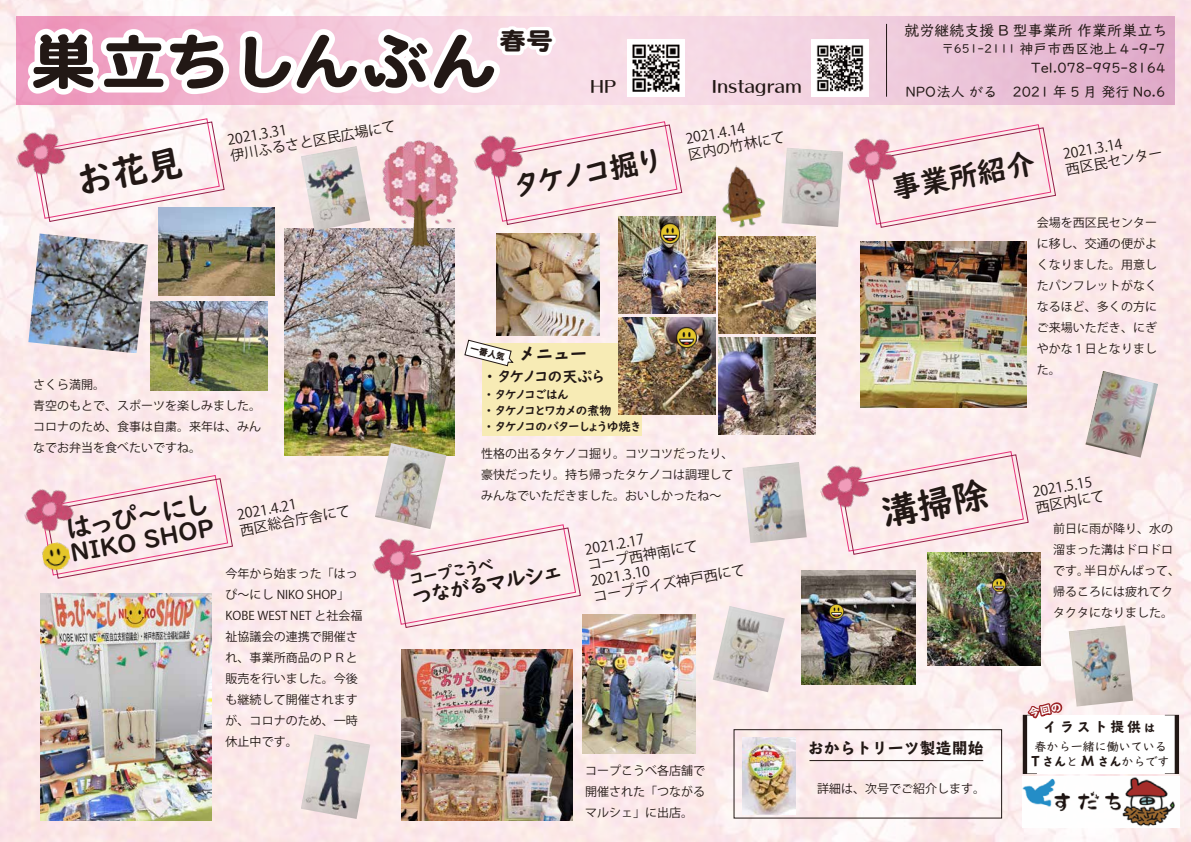
<style>
.page{position:relative;width:1191px;height:842px;background:#fff}
.page>*{position:absolute;margin:0;border:0;box-sizing:border-box;transform-origin:0 0}
.t1{font:58px "Heisei Maru Go Std W8";letter-spacing:.075em;color:#221815;scale:1.1 1}
.t2{font:29px "UD Digi Kyokasho NK B";color:#221815}
.t3{font:27px "UD Digi Kyokasho NK B";color:#221815}
.t4{font:24px "UD Digi Kyokasho NK B";color:#221815}
.t5{font:24px "Heisei Maru Go Std W8";color:#221815;scale:1.1 1}
.t6{font:20px "UD Digi Kyokasho NK B";color:#221815}
.t7{font:17px "Kan 412 Typos Std";color:#221815}
.t8{font:700 expanded 17px "TBC Go Std";color:#221815}
.t9{font:700 expanded 16px "TBC Go Std";color:#221815}
.t10{font:16px "UD Digi Kyokasho NK B";color:#221815}
.t11{font:15px "UD Digi Kyokasho NP R";color:#221815}
.t12{font:15px "UD Digi Kyokasho NK B";color:#221815}
.t13{font:14px/15.9px "Koz Go Pr 6 N";color:#221815}
.t14{font:14px/19.2px "UD Digi Kyokasho NP R";color:#221815;text-align:right}
.t15{font:700 expanded 14px "TBC Go Std";letter-spacing:.2em;color:#221815}
.t16{font:12px/21px "Koz Go Pr 6 N";color:#221815;text-align:justify}
.t17{font:12px/16px "UD Digi Kyokasho NK B";color:#221815}
.t18{font:12px/15.8px "UD Digi Kyokasho NP R";color:#221815}
.t19{font:8.8px "HG Soei Kakugothic UB";color:#221815}
.s1{font-size:12px}
.s2{font-family:"UD Digi Kyokasho NK B";font-size:29px}
.s3{font-size:21px}
.s4{font-size:11px}
.s5{font-family:"TBC Go Std";font-weight:700;font-stretch:expanded;font-size:14px}
.s6{font-family:"TBC Go Std";font-weight:700;font-stretch:expanded}
</style>
<div class="page">
<img style="left:0;top:0;width:1191px;height:842px">
<img style="left:1022px;top:777px;width:157px;height:50px">
<svg style="left:17px;top:16px;width:1157px;height:89px;background:#eec8da"></svg>
<svg style="left:20px;top:19px;width:539px;height:82px"></svg>
<hr style="left:886px;top:24px;width:1px;height:73px;background:#221815">
<img style="left:627px;top:40px;width:57px;height:57px">
<img style="left:811px;top:40px;width:57px;height:57px">
<div style="left:481px;top:343px;width:160px;height:93px;background:#f7ebb5"></div>
<img style="left:28px;top:233px;width:120px;height:120px">
<img style="left:8px;top:121px;width:18px;height:63px">
<img style="left:284px;top:228px;width:170px;height:227px">
<svg style="left:383px;top:524px;width:198px;height:105px;background:#f8e2e6"></svg>
<img style="left:364px;top:527px;width:63px;height:63px">
<svg style="left:858px;top:124px;width:198px;height:104px;background:#f8e0e4"></svg>
<img style="left:839px;top:127px;width:63px;height:63px">
<svg style="left:484px;top:121px;width:199px;height:105px;background:#f8e1e5"></svg>
<img style="left:465px;top:124px;width:63px;height:63px">
<img style="left:860px;top:241px;width:167px;height:167px">
<svg style="left:35px;top:474px;width:199px;height:105px;background:#f8e1e4"></svg>
<img style="left:16px;top:477px;width:63px;height:64px">
<img style="left:41px;top:594px;width:170px;height:226px">
<img style="left:497px;top:234px;width:102px;height:102px">
<img style="left:618px;top:217px;width:97px;height:97px">
<img style="left:718px;top:337px;width:97px;height:97px">
<img style="left:718px;top:237px;width:97px;height:97px">
<img style="left:618px;top:317px;width:97px;height:97px">
<img style="left:582px;top:614px;width:114px;height:139px">
<img style="left:402px;top:649px;width:170px;height:171px">
<img style="left:709px;top:160px;width:67px;height:73px">
<img style="left:380px;top:139px;width:81px;height:109px">
<img style="left:150px;top:301px;width:117px;height:89px">
<img style="left:158px;top:207px;width:117px;height:88px">
<img style="left:811px;top:454px;width:19px;height:63px">
<img style="left:801px;top:571px;width:114px;height:113px">
<img style="left:927px;top:553px;width:113px;height:113px">
<img style="left:742px;top:737px;width:53px;height:77px">
<div style="left:733px;top:729px;width:269px;height:89px;border:1px solid #221815"></div>
<hr style="left:809px;top:760px;width:174px;height:1px;background:#221815">
<img style="left:301px;top:146px;width:69px;height:85px">
<svg style="left:464px;top:339px;width:51px;height:28px"></svg>
<img style="left:301px;top:734px;width:69px;height:85px">
<img style="left:742px;top:462px;width:64px;height:81px">
<img style="left:375px;top:443px;width:71px;height:86px">
<img style="left:712px;top:606px;width:73px;height:86px">
<img style="left:1085px;top:371px;width:73px;height:87px">
<img style="left:1068px;top:625px;width:65px;height:81px">
<img style="left:781px;top:148px;width:62px;height:79px">
<div style="left:1027px;top:715px;width:147px;height:58px;background:#fff"></div>
<svg style="left:1164px;top:715px;width:15px;height:59px"></svg>
<img style="left:660px;top:223px;width:20px;height:20px">
<img style="left:676px;top:327px;width:21px;height:20px">
<img style="left:829px;top:605px;width:14px;height:13px">
<svg style="left:992px;top:579px;width:13px;height:13px"></svg>
<img style="left:41px;top:541px;width:31px;height:31px">
<svg style="left:26px;top:118px;width:199px;height:105px"></svg>
<svg style="left:830px;top:450px;width:199px;height:105px;background:#f4d9dd"></svg>
<svg style="left:1022px;top:701px;width:40px;height:73px"></svg>
<h3 class="t5" style="left:499px;top:28px;width:50px">春号</h3>
<h1 class="t1" style="left:31px;top:30px;width:423px">巣立ちしんぶん</h1>
<p class="t11" style="left:904px;top:22px;width:264px">就労継続支援 B 型事業所 作業所巣立ち</p>
<p class="t14" style="left:941px;top:39px;width:225px"><span class="s1">〒651-2111</span> 神戸市西区池上４-9-7<br>Tel.078-995-8164</p>
<h3 class="t7" style="left:590px;top:77px;width:28px">HP</h3>
<h3 class="t7" style="left:711px;top:77px;width:92px">Instagram</h3>
<p class="t14" style="left:905px;top:82px;width:93px">NPO法人 がる</p>
<p class="t14" style="left:1012px;top:82px;width:154px">2021 年 5 月 発行 No.6</p>
<p class="t13" style="left:226px;top:132px;width:170px;rotate:-10deg">2021.3.31<br>伊川ふるさと区民広場にて</p>
<p class="t16" style="left:33px;top:375px;width:229px;text-align:left">さくら満開。<br>青空のもとで、スポーツを楽しみました。コロナのため、食事は自粛。来年は、みんなでお弁当を食べたいですね。</p>
<h3 class="t3" style="left:63px;top:513px;width:145px;rotate:-10deg">はっぴ～にし</h3>
<h3 class="t4" style="left:68px;top:539px;width:147px;rotate:-10deg">NIKO SHOP</h3>
<p class="t13" style="left:236px;top:507px;width:114px;rotate:-10deg">2021.4.21<br>西区総合庁舎にて</p>
<p class="t16" style="left:226px;top:563px;width:138px;text-align:left">今年から始まった「はっぴ～にし NIKO SHOP」<br>KOBE WEST NET と社会福祉協議会の連携で開催され、事業所商品のＰＲと販売を行いました。今後も継続して開催されますが、コロナのため、一時休止中です。</p>
<p class="t13" style="left:684px;top:131px;width:100px;rotate:-10deg">2021.4.14<br>区内の竹林にて</p>
<h2 class="t2" style="left:512px;top:168px;width:149px;rotate:-10deg">タケノコ掘り</h2>
<p class="t13" style="left:1062px;top:146px;width:99px;text-indent:-175px;rotate:-10deg"><span class="s2">事業所紹介</span> 2021.3.14<br>西区民センター</p>
<p class="t16" style="left:1037px;top:213px;width:121px">会場を西区民センターに移し、交通の便がよくなりました。用意したパンフレットがなくなるほど、多くの方にご来場いただき、にぎやかな１日となりました。</p>
<p class="t19" style="left:472px;top:344px;width:37px;rotate:14deg">一番人気</p>
<h3 class="t8" style="left:519px;top:340px;width:69px">メニュー</h3>
<p class="t12" style="left:485px;top:367px;width:120px">・タケノコの天ぷら</p>
<p class="t17" style="left:485px;top:387px;width:157px">・タケノコごはん<br>・タケノコとワカメの煮物<br>・タケノコのバターしょうゆ焼き</p>
<p class="t16" style="left:481px;top:443px;width:253px">性格の出るタケノコ掘り。コツコツだったり、豪快だったり。持ち帰ったタケノコは調理してみんなでいただきました。おいしかったね～</p>
<h3 class="t10" style="left:408px;top:570px;width:87px;rotate:-10deg">コープこうべ</h3>
<h3 class="t6" style="left:411px;top:586px;width:152px;rotate:-10deg">つながる<span class="s3">マルシェ</span></h3>
<p class="t13" style="left:583px;top:542px;width:156px;rotate:-10deg">2021.2.17<br>コープ西神南にて<br>2021.3.10<br>コープデイズ神戸西にて</p>
<p class="t16" style="left:585px;top:760px;width:121px">コープこうべ各店舗で開催された「つながるマルシェ」に出店。</p>
<h3 class="t9" style="left:807px;top:735px;width:177px">おからトリーツ製造開始</h3>
<p class="t16" style="left:817px;top:778px;width:169px">詳細は、次号でご紹介します。</p>
<p class="t13" style="left:1031px;top:484px;width:72px;rotate:-10deg">2021.5.15西区内にて</p>
<p class="t16" style="left:1053px;top:519px;width:128px;text-align:left">前日に雨が降り、水の溜まった溝はドロドロです。半日がんばって、帰るころには疲れてクタクタになりました。</p>
<p class="t15" style="left:1043px;top:716px;width:113px">イラスト提供<span class="s4">は</span></p>
<p class="t18" style="left:1031px;top:738px;width:139px">春から一緒に働いている<br><span class="s5">T</span> <span class="s6">さん</span>と <span class="s5">M</span> <span class="s6">さん</span>からです</p>
</div>
